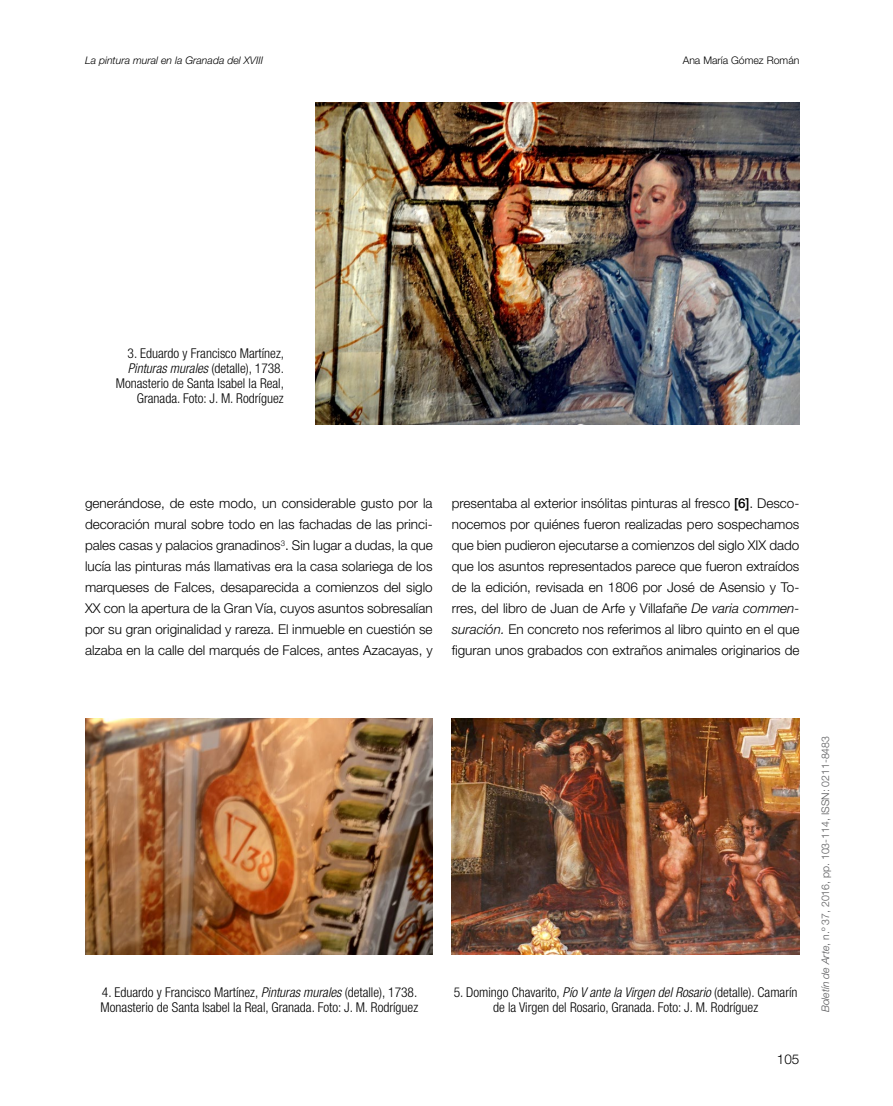
<style>
.page{position:relative;width:893px;height:1106px;background:#fff}
.page>*{position:absolute;margin:0;border:0;box-sizing:border-box;transform-origin:0 0}
.t1{font:300 13.5px/21px "Helvetica Neue LT Std";color:#000;text-align:justify}
.t2{font:300 condensed 13.5px/15px "Helvetica Neue LT Std";color:#000;text-align:right}
.t3{font:300 10.5px "Helvetica Neue LT Std";color:#58585a}
.t4{font:italic 300 10.5px "Helvetica Neue LT Std";color:#000}
.t5{font:300 10.5px "Helvetica Neue LT Std";color:#000}
.s1{font-style:italic}
.s2{font-weight:500}
</style>
<div class="page">
<img style="left:315px;top:102px;width:484px;height:322px">
<img style="left:85px;top:718px;width:348px;height:236px">
<img style="left:452px;top:718px;width:347px;height:236px">
<p class="t4" style="left:85px;top:54px;width:179px">La pintura mural en la Granada del xviii</p>
<p class="t5" style="left:683px;top:54px;width:118px">Ana María Gómez Román</p>
<p class="t2" style="left:116px;top:346px;width:170px">3. Eduardo y Francisco Martínez, <span class="s1">Pinturas murales</span> (detalle), 1738.<br>Monasterio de Santa Isabel la Real, Granada. Foto: J. M. Rodríguez</p>
<p class="t1" style="left:85px;top:492px;width:349px">generándose, de este modo, un considerable gusto por la decoración mural sobre todo en las fachadas de las princi&shy;pales casas y palacios granadinos<sup>3</sup>. Sin lugar a dudas, la que lucía las pinturas más llamativas era la casa solariega de los marqueses de Falces, desaparecida a comienzos del siglo XX con la apertura de la Gran Vía, cuyos asuntos sobresalían por su gran originalidad y rareza. El inmueble en cuestión se alzaba en la calle del marqués de Falces, antes Azacayas, y</p>
<p class="t1" style="left:452px;top:492px;width:349px">presentaba al exterior insólitas pinturas al fresco <span class="s2">[6]</span>. Desco&shy;nocemos por quiénes fueron realizadas pero sospechamos que bien pudieron ejecutarse a comienzos del siglo XIX dado que los asuntos representados parece que fueron extraídos de la edición, revisada en 1806 por José de Asensio y To&shy;rres, del libro de Juan de Arfe y Villafañe <span class="s1">De varia commen&shy;suración.</span> En concreto nos referimos al libro quinto en el que figuran unos grabados con extraños animales originarios de</p>
<p class="t2" style="left:101px;top:985px;width:319px;text-align:left">4. Eduardo y Francisco Martínez, <span class="s1">Pinturas murales</span> (detalle), 1738.<br>Monasterio de Santa Isabel la Real, Granada. Foto: J. M. Rodríguez</p>
<p class="t2" style="left:454px;top:984px;width:345px;text-align:center">5. Domingo Chavarito, <span class="s1">Pío V ante la Virgen del Rosario</span> (detalle). Camarín de la Virgen del Rosario, Granada. Foto: J. M. Rodríguez</p>
<p class="t1" style="left:777px;top:1048px;width:24px">105</p>
<p class="t3" style="left:819px;top:1012px;width:278px;rotate:-90deg"><span class="s1">Boletín de Arte</span>, n.º 37, 2016, pp. 103-114, ISSN: 0211-8483</p>
</div>
